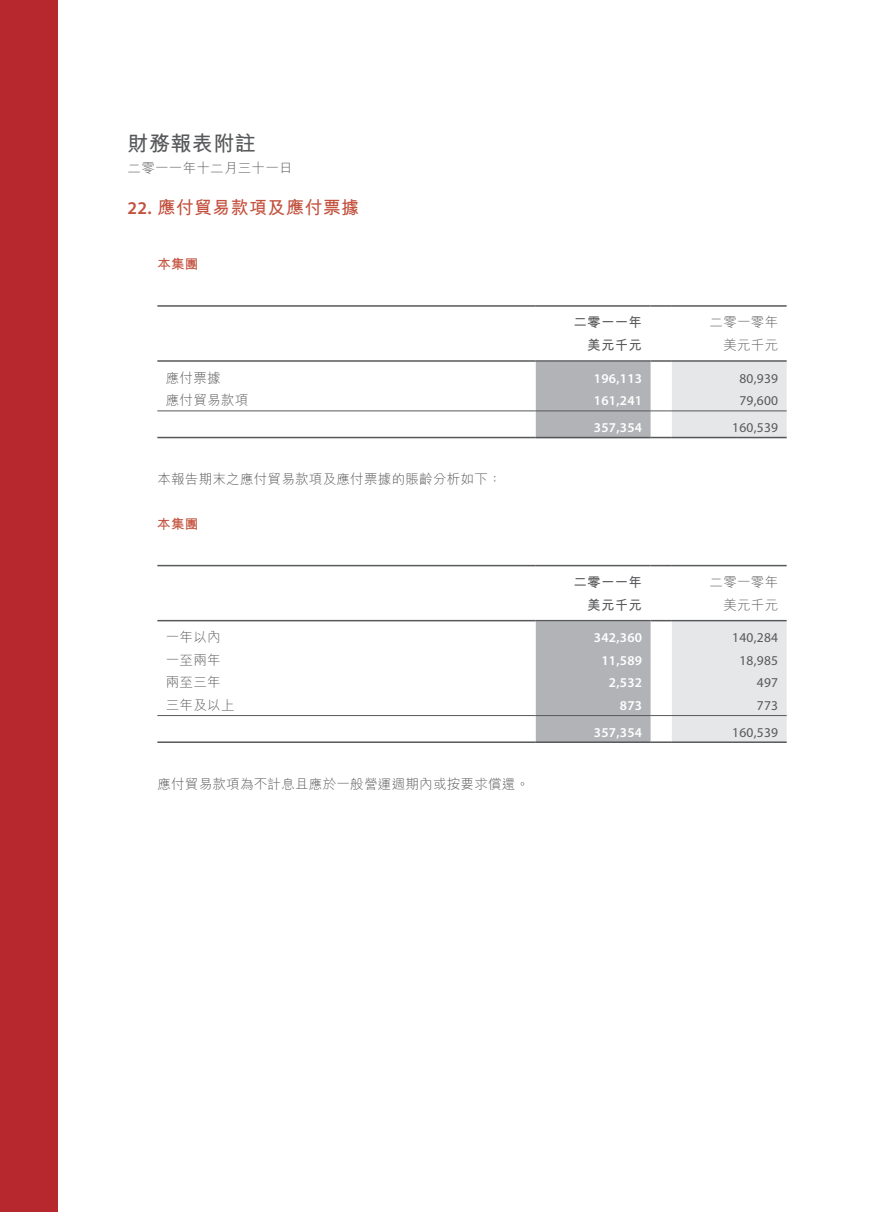
<style>
.page{position:relative;width:893px;height:1212px;background:#fff}
.page>*{position:absolute;margin:0;border:0;box-sizing:border-box;transform-origin:0 0}
.t1{font:700 21px "M Hei HK";letter-spacing:.02em;color:#57585a}
.t2{font:700 18px "M Hei HK";letter-spacing:.02em;color:#c3513e}
.t3{font:300 13.5px "M Hei HK";letter-spacing:.02em;color:#57585a}
.t4{font:600 13.5px "Myriad Pro";letter-spacing:.02em;color:#fff}
.t5{font:13.5px "Myriad Pro";letter-spacing:.02em;color:#57585a}
.t6{font:700 13.5px "M Hei HK";letter-spacing:.02em;color:#57585a}
.t7{font:700 13.5px "M Hei HK";letter-spacing:.02em;color:#c3513e}
.s1{font-family:"Myriad Pro";font-weight:600}
</style>
<div class="page">
<div style="left:0;top:0;width:57px;height:1212px;background:#b7282e"></div>
<hr style="left:157px;top:305px;width:379px;height:2px;background:#57585a">
<hr style="left:536px;top:305px;width:115px;height:2px;background:#57585a">
<hr style="left:651px;top:305px;width:21px;height:2px;background:#57585a">
<hr style="left:672px;top:305px;width:115px;height:2px;background:#57585a">
<hr style="left:157px;top:360px;width:379px;height:2px;background:#57585a">
<hr style="left:536px;top:360px;width:115px;height:2px;background:#57585a">
<hr style="left:651px;top:360px;width:21px;height:2px;background:#57585a">
<hr style="left:672px;top:360px;width:115px;height:2px;background:#57585a">
<hr style="left:157px;top:410px;width:379px;height:1px;background:#57585a">
<hr style="left:157px;top:437px;width:379px;height:1px;background:#57585a">
<svg style="left:536px;top:362px;width:251px;height:76px;background:#cdced1"></svg>
<hr style="left:672px;top:437px;width:115px;height:1px;background:#57585a">
<hr style="left:157px;top:565px;width:379px;height:1px;background:#57585a">
<hr style="left:536px;top:565px;width:115px;height:1px;background:#57585a">
<svg style="left:651px;top:565px;width:21px;height:1px"></svg>
<hr style="left:672px;top:565px;width:115px;height:1px;background:#57585a">
<hr style="left:157px;top:620px;width:379px;height:1px;background:#57585a">
<hr style="left:157px;top:715px;width:379px;height:1px;background:#57585a">
<svg style="left:536px;top:620px;width:251px;height:121px;background:#cecfd2"></svg>
<hr style="left:672px;top:715px;width:115px;height:1px;background:#57585a">
<hr style="left:157px;top:741px;width:379px;height:2px;background:#57585a">
<hr style="left:536px;top:741px;width:115px;height:2px;background:#57585a">
<hr style="left:651px;top:741px;width:21px;height:2px;background:#57585a">
<hr style="left:672px;top:741px;width:115px;height:2px;background:#57585a">
<h1 class="t1" style="left:128px;top:128px;width:130px">財務報表附註</h1>
<p class="t3" style="left:128px;top:159px;width:167px">二零一一年十二月三十一日</p>
<h2 class="t2" style="left:128px;top:194px;width:233px"><span class="s1">22.</span> 應付貿易款項及應付票據</h2>
<p class="t7" style="left:157px;top:255px;width:43px">本集團</p>
<p class="t6" style="left:573px;top:313px;width:70px">二零一一年</p>
<p class="t3" style="left:709px;top:313px;width:70px">二零一零年</p>
<p class="t6" style="left:587px;top:335px;width:56px">美元千元</p>
<p class="t3" style="left:723px;top:336px;width:56px">美元千元</p>
<p class="t3" style="left:166px;top:368px;width:56px">應付票據</p>
<p class="t4" style="left:594px;top:369px;width:50px">196,113</p>
<p class="t5" style="left:739px;top:370px;width:40px">80,939</p>
<p class="t3" style="left:166px;top:391px;width:84px">應付貿易款項</p>
<p class="t4" style="left:594px;top:392px;width:50px">161,241</p>
<p class="t5" style="left:739px;top:392px;width:40px">79,600</p>
<p class="t4" style="left:594px;top:419px;width:50px">357,354</p>
<p class="t5" style="left:732px;top:419px;width:48px">160,539</p>
<p class="t3" style="left:157px;top:470px;width:346px">本報告期末之應付貿易款項及應付票據的賬齡分析如下：</p>
<p class="t7" style="left:157px;top:514px;width:43px">本集團</p>
<p class="t6" style="left:573px;top:572px;width:70px">二零一一年</p>
<p class="t3" style="left:709px;top:573px;width:70px">二零一零年</p>
<p class="t6" style="left:587px;top:595px;width:56px">美元千元</p>
<p class="t3" style="left:723px;top:595px;width:56px">美元千元</p>
<p class="t3" style="left:166px;top:628px;width:56px">一年以內</p>
<p class="t4" style="left:594px;top:629px;width:50px">342,360</p>
<p class="t5" style="left:732px;top:629px;width:48px">140,284</p>
<p class="t3" style="left:166px;top:650px;width:56px">一至兩年</p>
<p class="t4" style="left:601px;top:651px;width:42px">11,589</p>
<p class="t5" style="left:739px;top:652px;width:40px">18,985</p>
<p class="t3" style="left:166px;top:673px;width:56px">兩至三年</p>
<p class="t4" style="left:609px;top:674px;width:35px">2,532</p>
<p class="t5" style="left:757px;top:674px;width:23px">497</p>
<p class="t3" style="left:166px;top:695px;width:70px">三年及以上</p>
<p class="t4" style="left:620px;top:696px;width:24px">873</p>
<p class="t5" style="left:757px;top:697px;width:23px">773</p>
<p class="t4" style="left:594px;top:723px;width:50px">357,354</p>
<p class="t5" style="left:732px;top:724px;width:48px">160,539</p>
<p class="t3" style="left:157px;top:774px;width:373px">應付貿易款項為不計息且應於一般營運週期內或按要求償還。</p>
</div>
